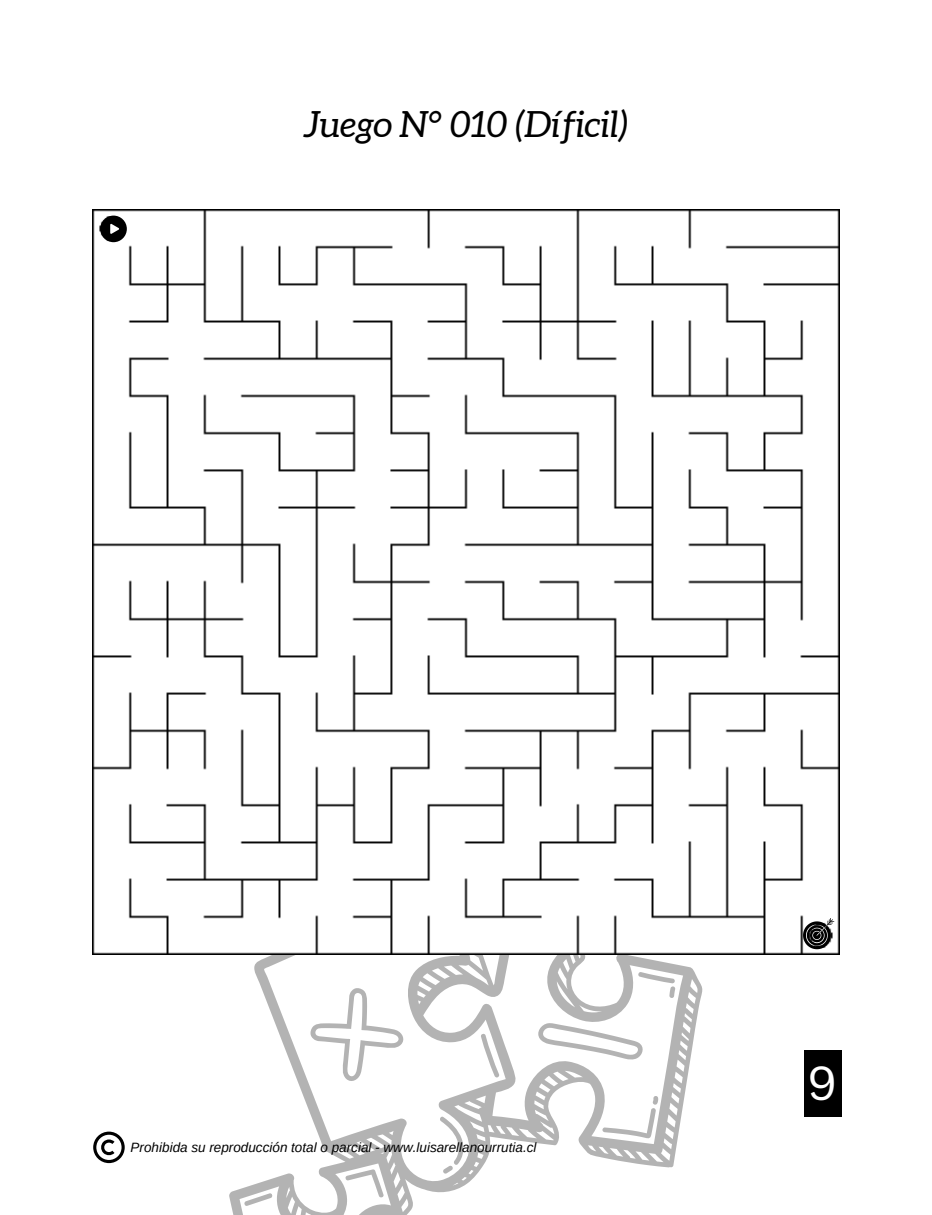
<style>
.page{position:relative;width:932px;height:1215px;background:#fff}
.page>*{position:absolute;margin:0;border:0;box-sizing:border-box;transform-origin:0 0}
.t1{font:46.5px "Canva Sans";color:#fff}
.t2{font:italic 36px "Aleo";color:#000}
.t3{font:italic 13.5px "Arimo";color:#000}
</style>
<div class="page">
<svg style="left:229px;top:955px;width:473px;height:260px"></svg>
<img style="left:93px;top:209px;width:746px;height:746px">
<svg style="left:100px;top:216px;width:27px;height:26px"></svg>
<div style="left:803px;top:1050px;width:38px;height:67px;background:#000"></div>
<svg style="left:803px;top:918px;width:31px;height:31px"></svg>
<svg style="left:93px;top:1132px;width:32px;height:31px"></svg>
<p class="t2" style="left:304px;top:104px;width:326px">Juego N° 010 (Díficil)</p>
<p class="t3" style="left:131px;top:1140px;width:407px">Prohibida su reproducción total o parcial - www.luisarellanourrutia.cl</p>
<p class="t1" style="left:807px;top:1051px;width:31px">9</p>
</div>
